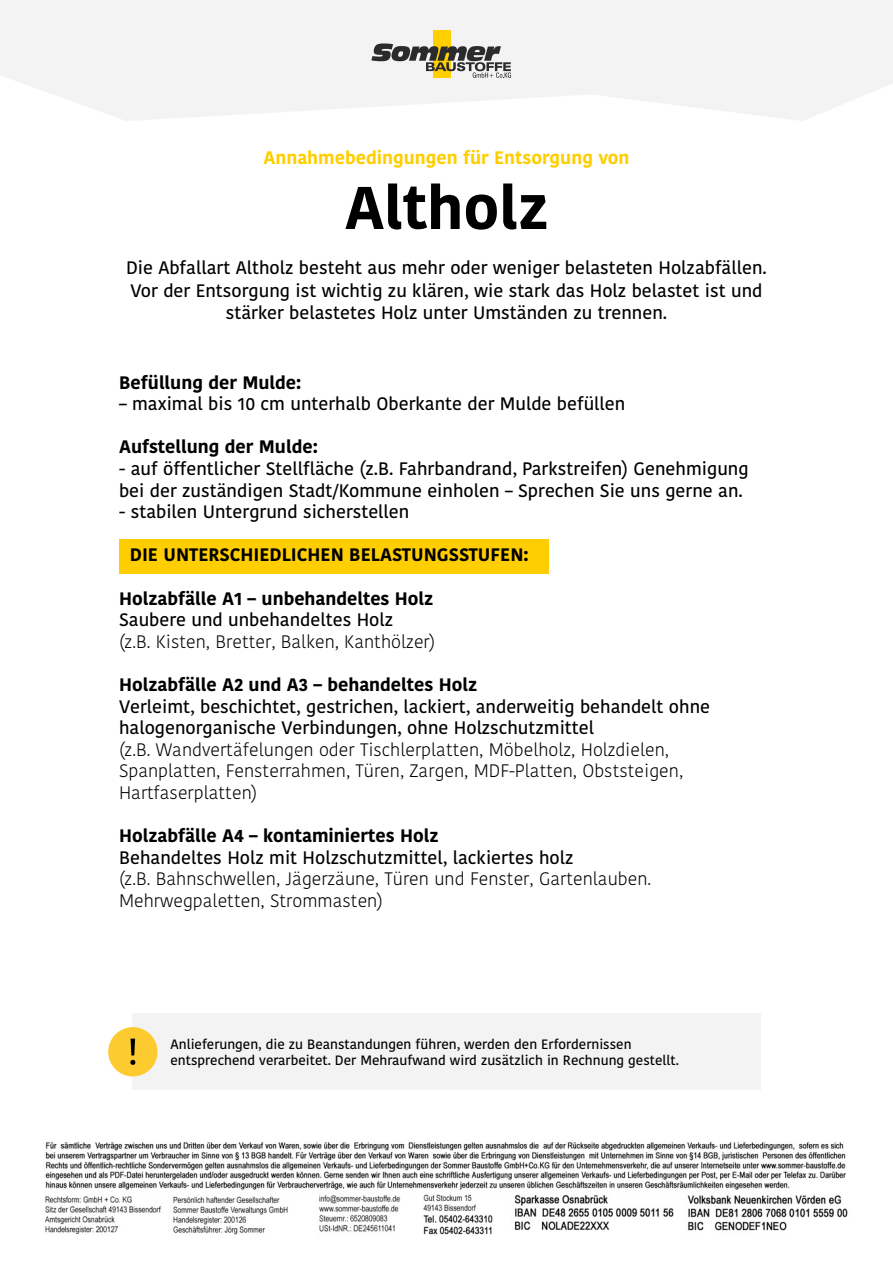
<style>
.page{position:relative;width:893px;height:1263px;background:#fff}
.page>*{position:absolute;margin:0;border:0;box-sizing:border-box;transform-origin:0 0}
.t1{font:700 60px "Kohinoor Telugu";color:#000}
.t2{font:500 18px/21.6px "Kohinoor Telugu";color:#000}
.t3{font:300 18px/21.6px "Kohinoor Telugu";color:#000}
.t4{font:700 18px "Kohinoor Telugu";color:#000}
.t5{font:700 18px "Kohinoor Telugu";color:#ffce00}
.t6{font:500 13.5px/16.2px "Kohinoor Telugu";color:#000}
</style>
<div class="page">
<svg style="left:0;top:0;width:893px;height:121px;fill:#f3f3f3"></svg>
<div style="left:433px;top:31px;width:17px;height:47px;background:#ffcf02"></div>
<svg style="left:371px;top:43px;width:140px;height:35px"></svg>
<img style="left:45px;top:1142px;width:803px;height:93px">
<div style="left:119px;top:539px;width:430px;height:34px;background:#ffce00"></div>
<div style="left:132px;top:1013px;width:629px;height:77px;background:#f3f3f3"></div>
<div style="left:108px;top:1027px;width:50px;height:49px;background:#fdcb2f;border-radius:50%"></div>
<svg style="left:130px;top:1039px;width:5px;height:26px"></svg>
<p class="t5" style="left:263px;top:148px;width:368px">Annahmebedingungen für Entsorgung von</p>
<h1 class="t1" style="left:345px;top:173px;width:205px">Altholz</h1>
<p class="t2" style="left:126px;top:257px;width:642px;line-height:22.5px;text-align:center">Die Abfallart Altholz besteht aus mehr oder weniger belasteten Holzabfällen.<br>Vor der Entsorgung ist wichtig zu klären, wie stark das Holz belastet ist und stärker belastetes Holz unter Umständen zu trennen.</p>
<p class="t4" style="left:119px;top:372px;width:184px">Befüllung der Mulde:</p>
<p class="t2" style="left:119px;top:393px;width:508px">– maximal bis 10 cm unterhalb Oberkante der Mulde befüllen</p>
<p class="t4" style="left:119px;top:437px;width:200px">Aufstellung der Mulde:</p>
<p class="t2" style="left:119px;top:458px;width:631px">- auf öffentlicher Stellfläche (z.B. Fahrbandrand, Parkstreifen) Genehmigung bei der zuständigen Stadt/Kommune einholen – Sprechen Sie uns gerne an.</p>
<p class="t2" style="left:119px;top:501px;width:292px">- stabilen Untergrund sicherstellen</p>
<p class="t4" style="left:130px;top:545px;width:400px">DIE UNTERSCHIEDLICHEN BELASTUNGSSTUFEN:</p>
<p class="t4" style="left:119px;top:588px;width:316px">Holzabfälle A1 – unbehandeltes Holz</p>
<p class="t2" style="left:119px;top:609px;width:276px">Saubere und unbehandeltes Holz</p>
<p class="t3" style="left:119px;top:631px;width:318px">(z.B. Kisten, Bretter, Balken, Kanthölzer)</p>
<p class="t4" style="left:119px;top:674px;width:360px">Holzabfälle A2 und A3 – behandeltes Holz</p>
<p class="t2" style="left:119px;top:695px;width:593px">Verleimt, beschichtet, gestrichen, lackiert, anderweitig behandelt ohne halogenorganische Verbindungen, ohne Holzschutzmittel</p>
<p class="t3" style="left:119px;top:739px;width:566px">(z.B. Wandvertäfelungen oder Tischlerplatten, Möbelholz, Holzdielen,<br>Spanplatten, Fensterrahmen, Türen, Zargen, MDF-Platten, Obststeigen,<br>Hartfaserplatten)</p>
<p class="t4" style="left:119px;top:825px;width:321px">Holzabfälle A4 – kontaminiertes Holz</p>
<p class="t2" style="left:119px;top:847px;width:456px">Behandeltes Holz mit Holzschutzmittel, lackiertes holz</p>
<p class="t3" style="left:119px;top:868px;width:534px">(z.B. Bahnschwellen, Jägerzäune, Türen und Fenster, Gartenlauben.<br>Mehrwegpaletten, Strommasten)</p>
<p class="t6" style="left:170px;top:1036px;width:510px">Anlieferungen, die zu Beanstandungen führen, werden den Erfordernissen entsprechend verarbeitet. Der Mehraufwand wird zusätzlich in Rechnung gestellt.</p>
</div>
